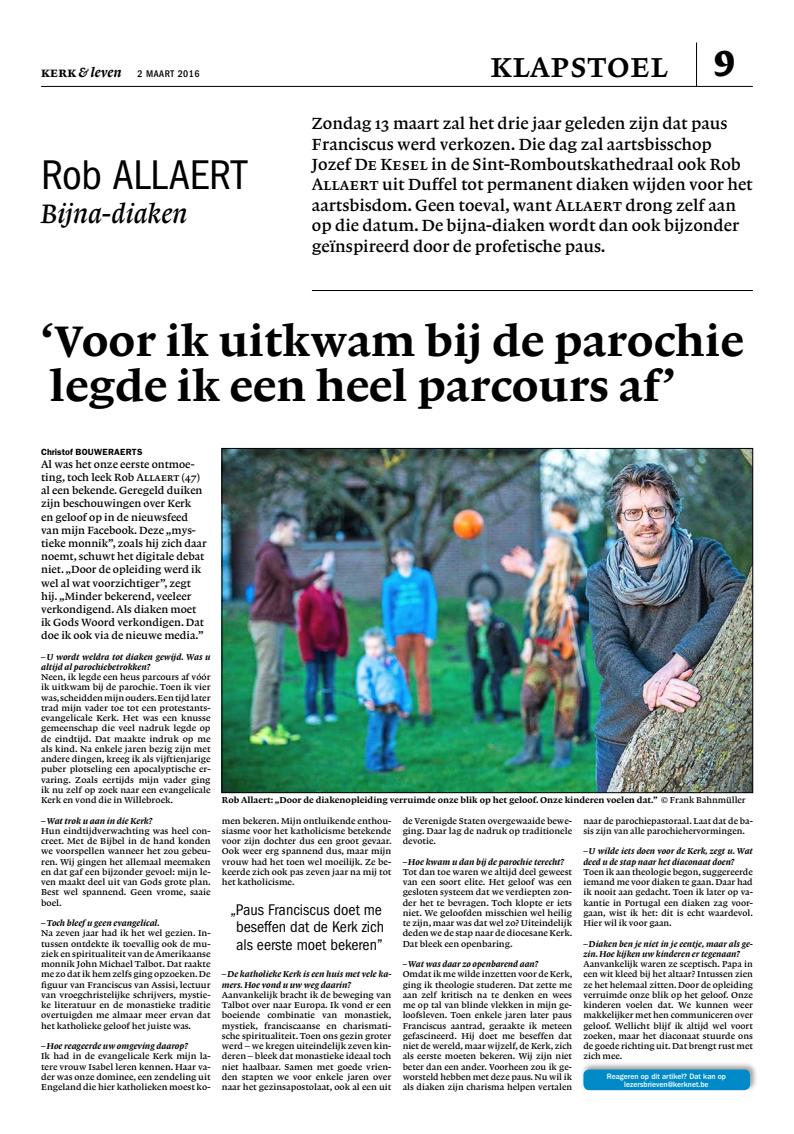
<style>
.page{position:relative;width:794px;height:1134px;background:#fff}
.page>*{position:absolute;margin:0;border:0;box-sizing:border-box;transform-origin:0 0}
.t1{font:45px/45px "Lexicon No 1 D Roman Txt";color:#000}
.t2{font:condensed 43px "Franklin Gothic LT";color:#000}
.t3{font:36px "Lexicon No 1 B Roman SC";letter-spacing:.015em;color:#000}
.t4{font:28px "Lexicon No 1 B Italic Txt";letter-spacing:-.01em;color:#000}
.t5{font:17px/20.4px "Lexicon No 1 B Roman Txt";color:#000}
.t6{font:condensed 16px/17.6px "Franklin Gothic LT";color:#000;text-align:center}
.t7{font:11px/13.2px "Lexicon No 1 B Roman Txt";color:#000}
.t8{font:500 condensed 10px "Franklin Gothic LT";letter-spacing:.05em;color:#000}
.t9{font:9px/10.3px "Lexicon No 1 B Roman Txt";color:#000;text-align:justify}
.t10{font:9px/10.3px "Lexicon No 1 D Italic Txt";color:#000}
.t11{font:9px "Lexicon No 1 D Roman Txt";color:#000}
.t12{font:600 9px "Franklin Gothic LT";letter-spacing:.03em;color:#000}
.t13{font:500 8px/8px "Franklin Gothic LT";color:#fff;text-align:center;scale:.96 1}
.s1{font-family:"Lexicon No 1 D Roman SC";font-weight:400;font-stretch:normal;font-size:14px}
.s2{font-family:"Lexicon No 1 D Italic Txt";font-weight:400;font-stretch:normal;font-size:14px}
.s3{font-family:"Lexicon No 1 F Roman Tab";font-size:38px}
.s4{font-family:"Lexicon No 1 B Roman SC"}
.s5{font-family:"Lexicon No 1 B Roman Txt"}
</style>
<div class="page">
<hr style="left:41px;top:86px;width:712px;height:1px;background:#000">
<hr style="left:696px;top:43px;width:1px;height:44px;background:#000">
<img style="left:224px;top:450px;width:527px;height:341px">
<hr style="left:312px;top:290px;width:441px;height:1px;background:#000">
<div style="left:581px;top:1061px;width:177px;height:31px;background:#000;opacity:.4"></div>
<div style="left:583px;top:1069px;width:167px;height:21px;background:#008ac7;border-radius:6px"></div>
<p class="t8" style="left:41px;top:68px;width:160px"><span class="s1">kerk</span> <span class="s2">&amp; leven</span> 2 MAART 2016</p>
<h2 class="t2" style="left:41px;top:151px;width:207px">Rob Allaert</h2>
<h3 class="t4" style="left:41px;top:198px;width:148px">Bijna-diaken</h3>
<h3 class="t3" style="left:490px;top:45px;width:246px">klapstoel <span class="s3">9</span></h3>
<p class="t5" style="left:312px;top:113px;width:442px">Zondag 13 maart zal het drie jaar geleden zijn dat paus Franciscus werd verkozen. Die dag zal aartsbisschop Jozef <span class="s4">De Kesel</span> in de Sint-Romboutskathedraal ook Rob <span class="s4">Allaert</span> uit Duffel tot permanent diaken wijden voor het aartsbisdom. Geen toeval, want <span class="s4">Allaert</span> drong zelf aan op die datum. De bijna-diaken wordt dan ook bijzonder geïnspireerd door de profetische paus.</p>
<h1 class="t1" style="left:41px;top:318px;width:704px">‘Voor ik uitkwam bij de parochie legde ik een heel parcours af’</h1>
<p class="t12" style="left:41px;top:446px;width:103px">CHRISTOF BOUWERAERTS</p>
<p class="t7" style="left:41px;top:457px;width:167px">Al was het onze eerste ontmoe&shy;ting, toch leek Rob <span class="s4">Allaert</span> (47) al een bekende. Geregeld duiken zijn beschouwingen over Kerk<br>en geloof op in de nieuwsfeed van mijn Facebook. Deze „mys&shy;tieke monnik”, zoals hij zich daar noemt, schuwt het digitale debat niet. „Door de opleiding werd ik wel al wat voorzichtiger”, zegt hij. „Minder bekerend, veeleer verkondigend. Als diaken moet ik Gods Woord verkondigen. Dat doe ik ook via de nieuwe media.”</p>
<p class="t10" style="left:41px;top:651px;width:171px">– U wordt weldra tot diaken gewijd. Was u altijd al parochiebetrokken?</p>
<p class="t9" style="left:41px;top:672px;width:171px">Neen, ik legde een heus parcours af vóór ik uitkwam bij de parochie. Toen ik vier was, scheidden mijn ouders. Een tijd later trad mijn vader toe tot een protestants&shy;evangelicale Kerk. Het was een knusse gemeenschap die veel nadruk legde op de eindtijd. Dat maakte indruk op me als kind. Na enkele jaren bezig zijn met andere dingen, kreeg ik als vijftienjarige puber plotseling een apocalyptische er&shy;varing. Zoals eertijds mijn vader ging ik nu zelf op zoek naar een evangelicale Kerk en vond die in Willebroek.</p>
<p class="t10" style="left:41px;top:815px;width:113px">– Wat trok u aan in die Kerk?</p>
<p class="t9" style="left:41px;top:826px;width:171px">Hun eindtijdverwachting was heel con&shy;creet. Met de Bijbel in de hand konden we voorspellen wanneer het zou gebeu&shy;ren. Wij gingen het allemaal meemaken en dat gaf een bijzonder gevoel: mijn le&shy;ven maakt deel uit van Gods grote plan.<br>Best wel spannend. Geen vrome, saaie boel.</p>
<p class="t10" style="left:41px;top:918px;width:120px">– Toch bleef u geen evangelical.</p>
<p class="t9" style="left:41px;top:928px;width:171px">Na zeven jaar had ik het wel gezien. In&shy;tussen ontdekte ik toevallig ook de mu&shy;ziek en spiritualiteit van de Amerikaanse monnik John Michael Talbot. Dat raakte me zo dat ik hem zelfs ging opzoeken. De figuur van Franciscus van Assisi, lectuur van vroegchristelijke schrijvers, mystie&shy;ke literatuur en de monastieke traditie overtuigden me almaar meer ervan dat het katholieke geloof het juiste was.</p>
<p class="t10" style="left:41px;top:1041px;width:149px">– Hoe reageerde uw omgeving daarop?</p>
<p class="t9" style="left:41px;top:1051px;width:171px">Ik had in de evangelicale Kerk mijn la&shy;tere vrouw Isabel leren kennen. Haar va&shy;der was onze dominee, een zendeling uit Engeland die hier katholieken moest ko-</p>
<p class="t11" style="left:222px;top:795px;width:525px">Rob Allaert: „Door de diakenopleiding verruimde onze blik op het geloof. Onze kinderen voelen dat.” <span class="s5">© Frank Bahnmüller</span></p>
<p class="t9" style="left:222px;top:815px;width:171px">men bekeren. Mijn ontluikende enthou&shy;siasme voor het katholicisme betekende voor zijn dochter dus een groot gevaar.<br>Ook weer erg spannend dus, maar mijn vrouw had het toen wel moeilijk. Ze be&shy;keerde zich ook pas zeven jaar na mij tot het katholicisme.</p>
<h3 class="t6" style="left:230px;top:901px;width:155px">„Paus Franciscus doet me beseffen dat de Kerk zich als eerste moet bekeren”</h3>
<p class="t10" style="left:222px;top:969px;width:171px">– De katholieke Kerk is een huis met vele ka&shy;mers. Hoe vond u uw weg daarin?</p>
<p class="t9" style="left:222px;top:990px;width:171px">Aanvankelijk bracht ik de beweging van Talbot over naar Europa. Ik vond er een boeiende combinatie van monastiek, mystiek, franciscaanse en charismati&shy;sche spiritualiteit. Toen ons gezin groter werd – we kregen uiteindelijk zeven kin&shy;deren – bleek dat monastieke ideaal toch niet haalbaar. Samen met goede vrien&shy;den stapten we voor enkele jaren over naar het gezinsapostolaat, ook al een uit</p>
<p class="t9" style="left:403px;top:815px;width:171px">de Verenigde Staten overgewaaide bewe&shy;ging. Daar lag de nadruk op traditionele devotie.</p>
<p class="t10" style="left:403px;top:856px;width:163px">– Hoe kwam u dan bij de parochie terecht?</p>
<p class="t9" style="left:403px;top:867px;width:171px">Tot dan toe waren we altijd deel geweest van een soort elite. Het geloof was een gesloten systeem dat we verdiepten zon&shy;der het te bevragen. Toch klopte er iets niet. We geloofden misschien wel heilig te zijn, maar was dat wel zo? Uiteindelijk deden we de stap naar de diocesane Kerk.<br>Dat bleek een openbaring.</p>
<p class="t10" style="left:403px;top:959px;width:137px">– Wat was daar zo openbarend aan?</p>
<p class="t9" style="left:403px;top:969px;width:171px">Omdat ik me wilde inzetten voor de Kerk, ging ik theologie studeren. Dat zette me aan zelf kritisch na te denken en wees me op tal van blinde vlekken in mijn ge&shy;loofsleven. Toen enkele jaren later paus Franciscus aantrad, geraakte ik meteen gefascineerd. Hij doet me beseffen dat niet de wereld, maar wijzelf, de Kerk, zich als eerste moeten bekeren. Wij zijn niet beter dan een ander. Voorheen zou ik ge&shy;worsteld hebben met deze paus. Nu wil ik als diaken zijn charisma helpen vertalen</p>
<p class="t9" style="left:583px;top:815px;width:171px">naar de parochiepastoraal. Laat dat de ba&shy;sis zijn van alle parochiehervormingen.</p>
<p class="t10" style="left:583px;top:846px;width:171px">– U wilde iets doen voor de Kerk, zegt u. Wat deed u de stap naar het diaconaat doen?</p>
<p class="t9" style="left:583px;top:867px;width:171px">Toen ik aan theologie begon, suggereerde iemand me voor diaken te gaan. Daar had ik nooit aan gedacht. Toen ik later op va&shy;kantie in Portugal een diaken zag voor&shy;gaan, wist ik het: dit is echt waardevol.<br>Hier wil ik voor gaan.</p>
<p class="t10" style="left:583px;top:938px;width:171px">– Diaken ben je niet in je eentje, maar als ge&shy;zin. Hoe kijken uw kinderen er tegenaan?</p>
<p class="t9" style="left:583px;top:959px;width:171px">Aanvankelijk waren ze sceptisch. Papa in een wit kleed bij het altaar? Intussen zien ze het helemaal zitten. Door de opleiding verruimde onze blik op het geloof. Onze kinderen voelen dat. We kunnen weer makkelijker met hen communiceren over geloof. Wellicht blijf ik altijd wel voort zoeken, maar het diaconaat stuurde ons de goede richting uit. Dat brengt rust met zich mee.</p>
<p class="t13" style="left:607px;top:1072px;width:126px">Reageren op dit artikel? Dat kan op lezersbrieven@kerknet.be</p>
</div>
